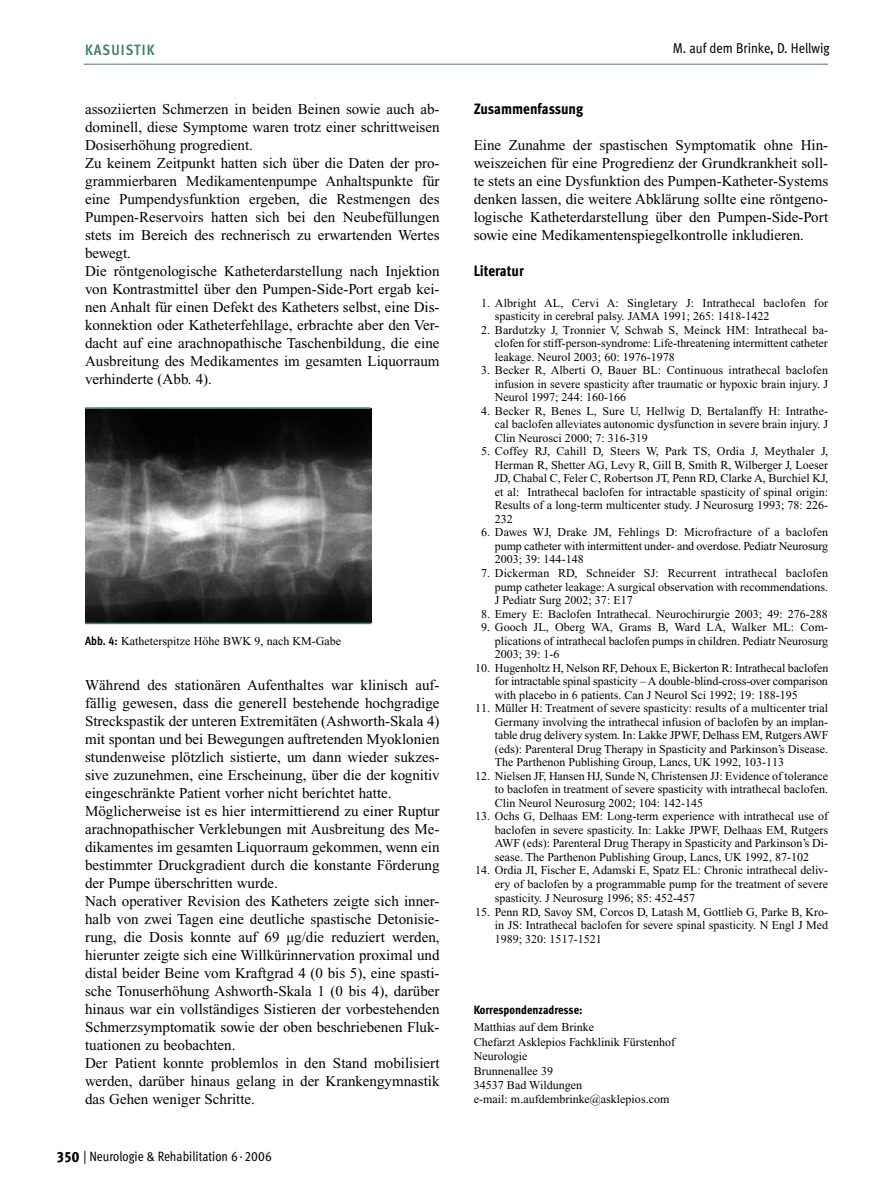
<style>
.page{position:relative;width:892px;height:1191px;background:#fff}
.page>*{position:absolute;margin:0;border:0;box-sizing:border-box;transform-origin:0 0}
.Fließtext{font:15px/18px "Times New Roman";color:#000;text-align:justify}
.Fließ_-_Head1{font:15px "Meta Cond Extra Bold LF";color:#000}
.t1{font:700 15px "Meta Cond";letter-spacing:.07em;color:#3f7f74}
.t2{font:14.25px "Meta Cond Book LF";color:#000}
.t3{font:13.5px "Meta Cond Book LF";color:#000}
.Literatur{font:12px/13.5px "Times New Roman";color:#000;text-align:justify}
.Autor{font:12px "Times New Roman";color:#000}
.Fließtext-2{font:12px "Times New Roman";color:#000}
.Korrespondenzadresse{font:12px "Times New Roman";color:#000}
.Korrespondenz_titel{font:12px "Meta Cond Extra Bold LF";color:#000}
.s1{font-family:"Meta Cond Bold LF"}
.s2{font-family:"Meta Cond Extra Bold LF";font-size:15px}
</style>
<div class="page">
<hr style="left:83px;top:64px;width:745px;height:1px;background:#3f7f74">
<img style="left:85px;top:408px;width:286px;height:214px">
<hr style="left:85px;top:407px;width:285px;height:2px;background:#3f7f74">
<hr style="left:85px;top:622px;width:286px;height:2px;background:#3f7f74">
<p class="t1" style="left:85px;top:41px;width:71px">KASUISTIK</p>
<p class="t2" style="left:672px;top:40px;width:158px">M. auf dem Brinke, D. Hellwig</p>
<p class="Fließtext" style="left:85px;top:100px;width:356px">assoziierten Schmerzen in beiden Beinen sowie auch ab&shy;dominell, diese Symptome waren trotz einer schrittweisen Dosiserhöhung progredient.</p>
<p class="Fließtext" style="left:85px;top:154px;width:356px">Zu keinem Zeitpunkt hatten sich über die Daten der pro&shy;grammierbaren Medikamentenpumpe Anhaltspunkte für eine Pumpendysfunktion ergeben, die Restmengen des Pumpen-Reservoirs hatten sich bei den Neubefüllungen stets im Bereich des rechnerisch zu erwartenden Wertes bewegt.</p>
<p class="Fließtext" style="left:85px;top:262px;width:356px">Die röntgenologische Katheterdarstellung nach Injektion von Kontrastmittel über den Pumpen-Side-Port ergab kei&shy;nen Anhalt für einen Defekt des Katheters selbst, eine Dis&shy;konnektion oder Katheterfehllage, erbrachte aber den Ver&shy;dacht auf eine arachnopathische Taschenbildung, die eine Ausbreitung des Medikamentes im gesamten Liquorraum verhinderte (Abb. 4).</p>
<p class="Fließtext-2" style="left:85px;top:634px;width:258px"><span class="s1">Abb. 4:</span> Katheterspitze Höhe BWK 9, nach KM-Gabe</p>
<p class="Fließtext" style="left:85px;top:676px;width:356px">Während des stationären Aufenthaltes war klinisch auf&shy;fällig gewesen, dass die generell bestehende hochgradige Streckspastik der unteren Extremitäten (Ashworth-Skala 4) mit spontan und bei Bewegungen auftretenden Myoklonien stundenweise plötzlich sistierte, um dann wieder sukzes&shy;sive zuzunehmen, eine Erscheinung, über die der kognitiv eingeschränkte Patient vorher nicht berichtet hatte.</p>
<p class="Fließtext" style="left:85px;top:802px;width:356px">Möglicherweise ist es hier intermittierend zu einer Ruptur arachnopathischer Verklebungen mit Ausbreitung des Me&shy;dikamentes im gesamten Liquorraum gekommen, wenn ein bestimmter Druckgradient durch die konstante Förderung der Pumpe überschritten wurde.</p>
<p class="Fließtext" style="left:85px;top:892px;width:356px">Nach operativer Revision des Katheters zeigte sich inner&shy;halb von zwei Tagen eine deutliche spastische Detonisie&shy;rung, die Dosis konnte auf 69 µg/die reduziert werden, hierunter zeigte sich eine Willkürinnervation proximal und distal beider Beine vom Kraftgrad 4 (0 bis 5), eine spasti&shy;sche Tonuserhöhung Ashworth-Skala 1 (0 bis 4), darüber hinaus war ein vollständiges Sistieren der vorbestehenden Schmerzsymptomatik sowie der oben beschriebenen Fluk&shy;tuationen zu beobachten.</p>
<p class="Fließtext" style="left:85px;top:1054px;width:356px">Der Patient konnte problemlos in den Stand mobilisiert werden, darüber hinaus gelang in der Krankengymnastik das Gehen weniger Schritte.</p>
<p class="t3" style="left:57px;top:1148px;width:217px"><span class="s2">350</span> | Neurologie &amp; Rehabilitation 6 · 2006</p>
<p class="Fließ_-_Head1" style="left:473px;top:99px;width:111px">Zusammenfassung</p>
<p class="Fließtext" style="left:473px;top:136px;width:356px">Eine Zunahme der spastischen Symptomatik ohne Hin&shy;weiszeichen für eine Progredienz der Grundkrankheit soll&shy;te stets an eine Dysfunktion des Pumpen-Katheter-Systems denken lassen, die weitere Abklärung sollte eine röntgeno&shy;logische Katheterdarstellung über den Pumpen-Side-Port sowie eine Medikamentenspiegelkontrolle inkludieren.</p>
<p class="Fließ_-_Head1" style="left:473px;top:261px;width:52px">Literatur</p>
<p class="Literatur" style="left:495px;top:296px;width:335px;text-indent:-14px">1. Albright AL, Cervi A: Singletary J: Intrathecal baclofen for spasticity in cerebral palsy. JAMA 1991; 265: 1418-1422</p>
<p class="Literatur" style="left:495px;top:323px;width:334px;text-indent:-14px">2. Bardutzky J, Tronnier V, Schwab S, Meinck HM: Intrathecal ba&shy;clofen for stiff-person-syndrome: Life-threatening intermittent catheter leakage. Neurol 2003; 60: 1976-1978</p>
<p class="Literatur" style="left:495px;top:364px;width:335px;text-indent:-14px">3. Becker R, Alberti O, Bauer BL: Continuous intrathecal baclofen infusion in severe spasticity after traumatic or hypoxic brain injury. J Neurol 1997; 244: 160-166</p>
<p class="Literatur" style="left:495px;top:404px;width:334px;text-indent:-14px">4. Becker R, Benes L, Sure U, Hellwig D, Bertalanffy H: Intrathe&shy;cal baclofen alleviates autonomic dysfunction in severe brain injury. J Clin Neurosci 2000; 7: 316-319</p>
<p class="Literatur" style="left:495px;top:445px;width:335px;text-indent:-14px">5. Coffey RJ, Cahill D, Steers W, Park TS, Ordia J, Meythaler J, Herman R, Shetter AG, Levy R, Gill B, Smith R, Wilberger J, Loeser JD, Chabal C, Feler C, Robertson JT, Penn RD, Clarke A, Burchiel KJ, et al: Intrathecal baclofen for intractable spasticity of spinal origin:<br>Results of a long-term multicenter study. J Neurosurg 1993; 78: 226- 232</p>
<p class="Literatur" style="left:495px;top:526px;width:335px;text-indent:-14px">6. Dawes WJ, Drake JM, Fehlings D: Microfracture of a baclofen pump catheter with intermittent under- and overdose. Pediatr Neurosurg 2003; 39: 144-148</p>
<p class="Literatur" style="left:495px;top:566px;width:334px;text-indent:-14px">7. Dickerman RD, Schneider SJ: Recurrent intrathecal baclofen pump catheter leakage: A surgical observation with recommendations.<br>J Pediatr Surg 2002; 37: E17</p>
<p class="Literatur" style="left:481px;top:607px;width:348px">8. Emery E: Baclofen Intrathecal. Neurochirurgie 2003; 49: 276-288</p>
<p class="Literatur" style="left:495px;top:620px;width:335px;text-indent:-14px">9. Gooch JL, Oberg WA, Grams B, Ward LA, Walker ML: Com&shy;plications of intrathecal baclofen pumps in children. Pediatr Neurosurg 2003; 39: 1-6</p>
<p class="Literatur" style="left:495px;top:661px;width:335px;text-indent:-20px">10. Hugenholtz H, Nelson RF, Dehoux E, Bickerton R: Intrathecal baclofen for intractable spinal spasticity – A double-blind-cross-over comparison with placebo in 6 patients. Can J Neurol Sci 1992; 19: 188-195</p>
<p class="Literatur" style="left:495px;top:701px;width:335px;text-indent:-20px">11. Müller H: Treatment of severe spasticity: results of a multicenter trial Germany involving the intrathecal infusion of baclofen by an implan&shy;table drug delivery system. In: Lakke JPWF, Delhass EM, Rutgers AWF (eds): Parenteral Drug Therapy in Spasticity and Parkinson’s Disease.<br>The Parthenon Publishing Group, Lancs, UK 1992, 103-113</p>
<p class="Literatur" style="left:495px;top:769px;width:335px;text-indent:-20px">12. Nielsen JF, Hansen HJ, Sunde N, Christensen JJ: Evidence of tolerance to baclofen in treatment of severe spasticity with intrathecal baclofen.<br>Clin Neurol Neurosurg 2002; 104: 142-145</p>
<p class="Literatur" style="left:495px;top:809px;width:335px;text-indent:-20px">13. Ochs G, Delhaas EM: Long-term experience with intrathecal use of baclofen in severe spasticity. In: Lakke JPWF, Delhaas EM, Rutgers AWF (eds): Parenteral Drug Therapy in Spasticity and Parkinson’s Di&shy;sease. The Parthenon Publishing Group, Lancs, UK 1992, 87-102</p>
<p class="Literatur" style="left:495px;top:863px;width:335px;line-height:14px;text-indent:-20px">14. Ordia JI, Fischer E, Adamski E, Spatz EL: Chronic intrathecal deliv&shy;ery of baclofen by a programmable pump for the treatment of severe spasticity. J Neurosurg 1996; 85: 452-457</p>
<p class="Literatur" style="left:495px;top:905px;width:335px;text-indent:-20px">15. Penn RD, Savoy SM, Corcos D, Latash M, Gottlieb G, Parke B, Kro&shy;in JS: Intrathecal baclofen for severe spinal spasticity. N Engl J Med 1989; 320: 1517-1521</p>
<p class="Korrespondenz_titel" style="left:473px;top:1002px;width:110px">Korrespondenzadresse:</p>
<p class="Autor" style="left:473px;top:1020px;width:122px">Matthias auf dem Brinke</p>
<p class="Autor" style="left:473px;top:1035px;width:203px">Chefarzt Asklepios Fachklinik Fürstenhof</p>
<p class="Autor" style="left:473px;top:1049px;width:55px">Neurologie</p>
<p class="Autor" style="left:473px;top:1064px;width:81px">Brunnenallee 39</p>
<p class="Autor" style="left:473px;top:1078px;width:110px">34537 Bad Wildungen</p>
<p class="Korrespondenzadresse" style="left:473px;top:1093px;width:197px">e-mail: m.aufdembrinke@asklepios.com</p>
</div>
